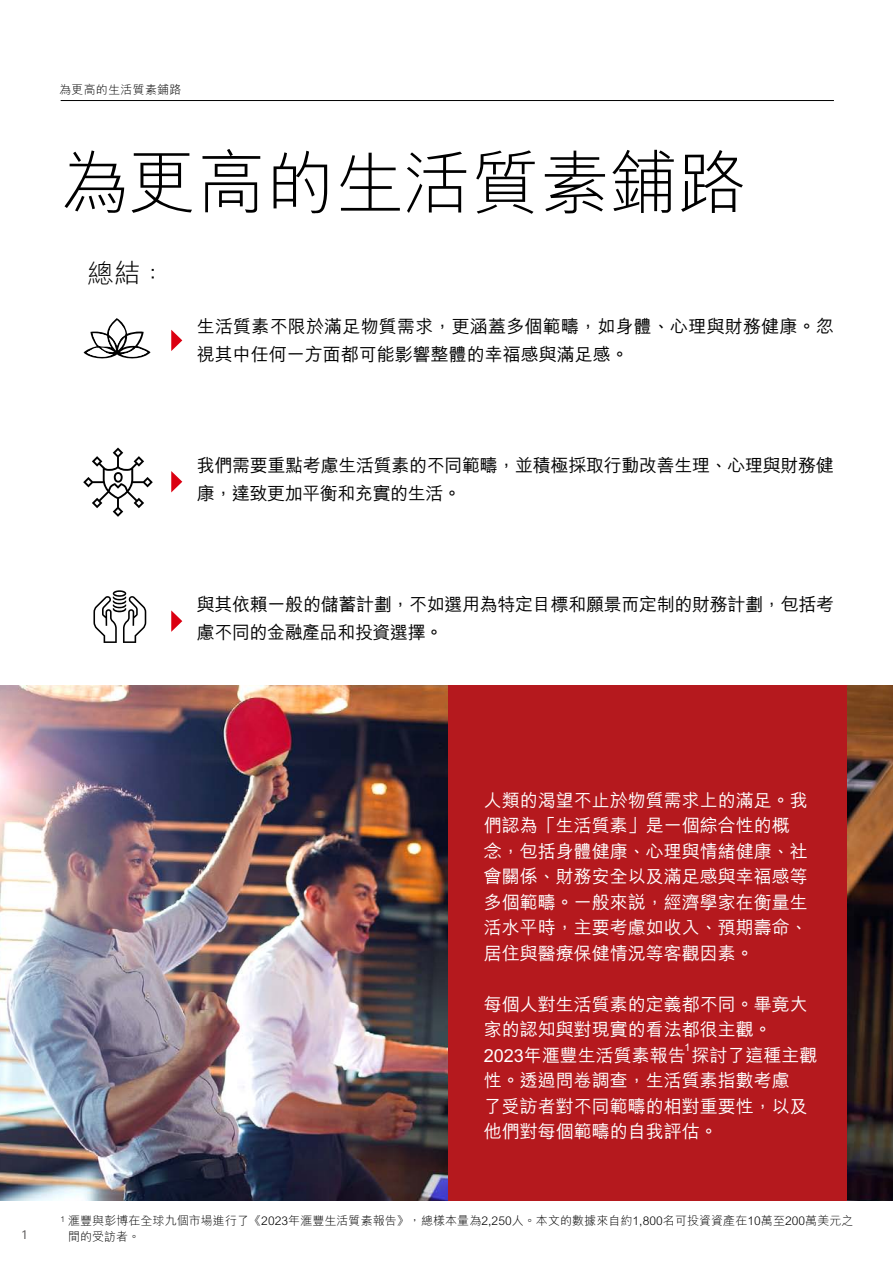
<style>
.page{position:relative;width:893px;height:1263px;background:#fff}
.page>*{position:absolute;margin:0;border:0;box-sizing:border-box;transform-origin:0 0}
.t1{font:300 69px "M Hei H Kfor HSBC";letter-spacing:-.005em;color:#000}
.t2{font:300 27px "M Hei H Kfor HSBC";color:#000}
.t3{font:500 18px/25.5px "M Hei H Kfor HSBC";color:#fff}
.t4{font:500 18px/27.8px "M Hei H Kfor HSBC";letter-spacing:-.015em;color:#000}
.t5{font:500 18px/27.8px "M Hei H Kfor HSBC";letter-spacing:.01em;color:#000}
.t6{font:300 12px/16.5px "M Hei H Kfor HSBC";letter-spacing:.005em;color:#000}
.t7{font:12px "Univers Nextfor HSBC";color:#5f5c5d}
.t8{font:500 10.5px "M Hei PR Cfor HSBC";color:#fff}
.s1{font-size:24.15px}
</style>
<div class="page">
<img style="left:0;top:685px;width:893px;height:516px">
<div style="left:448px;top:685px;width:399px;height:517px;background:#b5191e"></div>
<svg style="left:171px;top:330px;width:11px;height:21px"></svg>
<svg style="left:171px;top:471px;width:11px;height:21px"></svg>
<svg style="left:171px;top:610px;width:11px;height:22px"></svg>
<svg style="left:83px;top:318px;width:68px;height:41px"></svg>
<svg style="left:93px;top:590px;width:53px;height:53px"></svg>
<svg style="left:83px;top:447px;width:70px;height:70px"></svg>
<hr style="left:61px;top:100px;width:773px;height:1px;background:#000">
<p class="t6" style="left:59px;top:81px;width:124px">為更高的生活質素鋪路</p>
<p class="t1" style="left:60px;top:148px;width:688px">為更高的生活質素鋪路</p>
<p class="t2" style="left:87px;top:259px;width:80px">總結<span class="s1">：</span></p>
<p class="t5" style="left:197px;top:311px;width:639px">生活質素不限於滿足物質需求，更涵蓋多個範疇，如身體、心理與財務健康。忽視其中任何一方面都可能影響整體的幸福感與滿足感。</p>
<p class="t4" style="left:197px;top:450px;width:639px">我們需要重點考慮生活質素的不同範疇，並積極採取行動改善生理、心理與財務健康，達致更加平衡和充實的生活。</p>
<p class="t4" style="left:197px;top:589px;width:639px">與其依賴一般的儲蓄計劃，不如選用為特定目標和願景而定制的財務計劃，包括考慮不同的金融產品和投資選擇。</p>
<p class="t7" style="left:21px;top:1227px;width:8px">1</p>
<p class="t3" style="left:484px;top:786px;width:325px">人類的渴望不止於物質需求上的滿足。我們認為「生活質素」是一個綜合性的概念，包括身體健康、心理與情緒健康、社會關係、財務安全以及滿足感與幸福感等多個範疇。一般來說，經濟學家在衡量生活水平時，主要考慮如收入、預期壽命、居住與醫療保健情況等客觀因素。</p>
<p class="t3" style="left:484px;top:990px;width:335px">每個人對生活質素的定義都不同。畢竟大家的認知與對現實的看法都很主觀。<br>2023年滙豐生活質素報告 探討了這種主觀性。透過問卷調查，生活質素指數考慮<br>了受訪者對不同範疇的相對重要性，以及他們對每個範疇的自我評估。</p>
<p class="t8" style="left:684px;top:1041px;width:7px">1</p>
<p class="t6" style="left:68px;top:1212px;width:787px;text-indent:-8px"><sup>1</sup> 滙豐與彭博在全球九個市場進行了《2023年滙豐生活質素報告》，總樣本量為2,250人。本文的數據來自約1,800名可投資資產在10萬至200萬美元之間的受訪者。</p>
</div>
